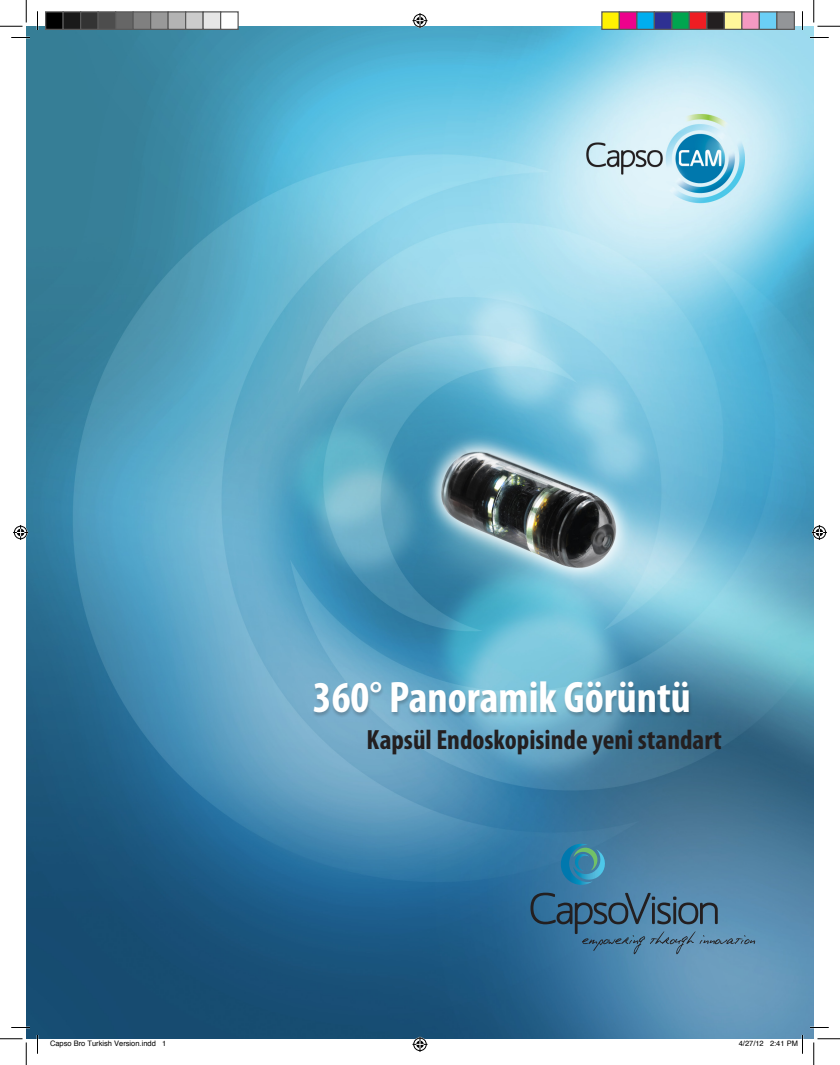
<style>
.page{position:relative;width:840px;height:1065px;background:#fff}
.page>*{position:absolute;margin:0;border:0;box-sizing:border-box;transform-origin:0 0}
.t1{font:700 condensed 44.25px "Myriad Pro";color:#fff}
.t2{font:700 condensed 27.88px "Myriad Pro";color:#231f20}
.t3{font:7.5px "Helvetica";color:#000}
</style>
<div class="page">
<img style="left:26px;top:26px;width:788px;height:1013px">
<svg style="left:530px;top:893px;width:225px;height:61px;background:#48789a"></svg>
<svg style="left:561px;top:844px;width:46px;height:41px;background:#3588a9"></svg>
<div style="left:312px;top:681px;width:381px;height:37px;background:#231f20;opacity:.25"></div>
<svg style="left:11px;top:37px;width:19px;height:1px"></svg>
<svg style="left:810px;top:37px;width:19px;height:1px"></svg>
<svg style="left:11px;top:1027px;width:19px;height:1px"></svg>
<svg style="left:810px;top:1027px;width:19px;height:1px"></svg>
<svg style="left:37px;top:11px;width:1px;height:19px"></svg>
<svg style="left:37px;top:1035px;width:1px;height:19px"></svg>
<svg style="left:802px;top:11px;width:1px;height:19px"></svg>
<svg style="left:0;top:0;width:27px;height:27px"></svg>
<svg style="left:0;top:1039px;width:27px;height:26px"></svg>
<svg style="left:814px;top:0;width:26px;height:27px"></svg>
<svg style="left:814px;top:1039px;width:26px;height:26px"></svg>
<svg style="left:412px;top:13px;width:16px;height:15px"></svg>
<svg style="left:412px;top:1037px;width:16px;height:15px"></svg>
<svg style="left:13px;top:525px;width:15px;height:15px"></svg>
<svg style="left:812px;top:525px;width:15px;height:15px"></svg>
<div style="left:46px;top:12px;width:17px;height:17px;background:#000"></div>
<div style="left:45px;top:11px;width:19px;height:19px;border:1px solid #595959"></div>
<div style="left:63px;top:12px;width:18px;height:17px;background:#1a1a1a"></div>
<div style="left:62px;top:11px;width:19px;height:19px;border:1px solid #595959"></div>
<div style="left:81px;top:12px;width:17px;height:17px;background:#333"></div>
<div style="left:80px;top:11px;width:19px;height:19px;border:1px solid #595959"></div>
<div style="left:98px;top:12px;width:18px;height:17px;background:#4d4d4d"></div>
<div style="left:98px;top:11px;width:18px;height:19px;border:1px solid #595959"></div>
<div style="left:116px;top:12px;width:17px;height:17px;background:#666"></div>
<div style="left:115px;top:11px;width:19px;height:19px;border:1px solid #595959"></div>
<div style="left:133px;top:12px;width:18px;height:17px;background:#808080"></div>
<div style="left:132px;top:11px;width:19px;height:19px;border:1px solid #595959"></div>
<div style="left:151px;top:12px;width:17px;height:17px;background:#999"></div>
<div style="left:150px;top:11px;width:19px;height:19px;border:1px solid #595959"></div>
<div style="left:168px;top:12px;width:18px;height:17px;background:#b3b3b3"></div>
<div style="left:168px;top:11px;width:18px;height:19px;border:1px solid #595959"></div>
<div style="left:186px;top:12px;width:17px;height:17px;background:#ccc"></div>
<div style="left:185px;top:11px;width:19px;height:19px;border:1px solid #595959"></div>
<div style="left:203px;top:12px;width:18px;height:17px;background:#e6e6e6"></div>
<div style="left:202px;top:11px;width:19px;height:19px;border:1px solid #595959"></div>
<div style="left:221px;top:12px;width:17px;height:17px;background:#fff"></div>
<div style="left:220px;top:11px;width:19px;height:19px;border:1px solid #595959"></div>
<div style="left:602px;top:12px;width:17px;height:17px;background:#fff101"></div>
<div style="left:601px;top:11px;width:19px;height:19px;border:1px solid #595959"></div>
<div style="left:619px;top:12px;width:18px;height:17px;background:#ed028c"></div>
<div style="left:619px;top:11px;width:19px;height:19px;border:1px solid #595959"></div>
<div style="left:637px;top:12px;width:17px;height:17px;background:#00aeef"></div>
<div style="left:636px;top:11px;width:19px;height:19px;border:1px solid #595959"></div>
<div style="left:654px;top:12px;width:18px;height:17px;background:#2e3092"></div>
<div style="left:654px;top:11px;width:18px;height:19px;border:1px solid #595959"></div>
<div style="left:672px;top:12px;width:17px;height:17px;background:#00a54f"></div>
<div style="left:671px;top:11px;width:19px;height:19px;border:1px solid #595959"></div>
<div style="left:689px;top:12px;width:18px;height:17px;background:#ee1d23"></div>
<div style="left:689px;top:11px;width:19px;height:19px;border:1px solid #595959"></div>
<div style="left:707px;top:12px;width:17px;height:17px;background:#231f20"></div>
<div style="left:706px;top:11px;width:19px;height:19px;border:1px solid #595959"></div>
<div style="left:724px;top:12px;width:18px;height:17px;background:#fff79a"></div>
<div style="left:724px;top:11px;width:18px;height:19px;border:1px solid #595959"></div>
<div style="left:742px;top:12px;width:17px;height:17px;background:#f499c2"></div>
<div style="left:741px;top:11px;width:19px;height:19px;border:1px solid #595959"></div>
<div style="left:759px;top:12px;width:18px;height:17px;background:#6bcff6"></div>
<div style="left:759px;top:11px;width:19px;height:19px;border:1px solid #595959"></div>
<div style="left:777px;top:12px;width:17px;height:17px;background:#939598"></div>
<div style="left:776px;top:11px;width:19px;height:19px;border:1px solid #595959"></div>
<svg style="left:770px;top:1035px;width:33px;height:19px"></svg>
<p class="t1" style="left:313px;top:670px;width:379px">360° Panoramik Görüntü</p>
<p class="t2" style="left:367px;top:723px;width:357px">Kapsül Endoskopisinde yeni standart</p>
<p class="t3" style="left:50px;top:1038px;width:118px">Capso Bro Turkish Version.indd 1</p>
<p class="t3" style="left:739px;top:1038px;width:61px">4/27/12 2:41 PM</p>
</div>
